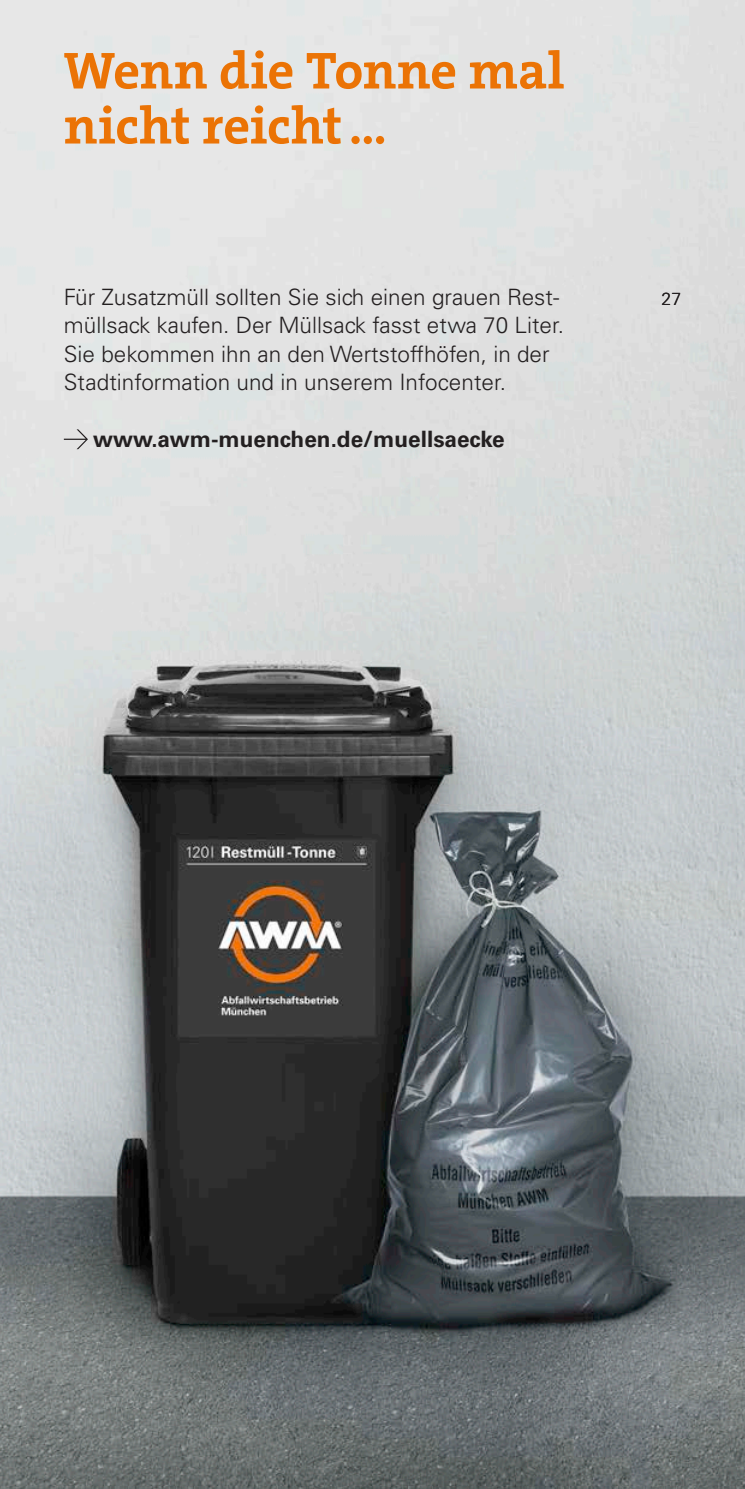
<style>
.page{position:relative;width:745px;height:1489px;background:#fff}
.page>*{position:absolute;margin:0;border:0;box-sizing:border-box;transform-origin:0 0}
.AWM___Innen___Headli{font:52.5px "The Serif HP7 Bld";letter-spacing:-.005em;color:#eb7305}
.AWM___Innen___Copy{font:300 22.5px/28.2px "Univers LT Std";color:#231f20}
.AWM___Innen___Copy-2{font:700 22.5px "Univers LT Std";color:#231f20}
.AWM___Pagina{font:300 17.5px "Univers LT Std";color:#231f20}
</style>
<div class="page">
<img style="left:0;top:0;width:744px;height:1488px">
<svg style="left:64px;top:429px;width:24px;height:20px"></svg>
<p class="AWM___Innen___Headli" style="left:64px;top:36px;width:501px">Wenn die Tonne mal</p>
<p class="AWM___Innen___Headli" style="left:64px;top:91px;width:324px">nicht reicht...</p>
<p class="AWM___Innen___Copy" style="left:64px;top:283px;width:496px">Für Zusatzmüll sollten Sie sich einen grauen Rest-</p>
<p class="AWM___Pagina" style="left:661px;top:288px;width:21px">27</p>
<p class="AWM___Innen___Copy" style="left:64px;top:311px;width:501px">müllsack kaufen. Der Müllsack fasst etwa 70 Liter.<br>Sie bekommen ihn an den Wertstoffhöfen, in der<br>Stadtinformation und in unserem Infocenter.</p>
<p class="AWM___Innen___Copy-2" style="left:93px;top:425px;width:413px">www.awm-muenchen.de/muellsaecke</p>
</div>
